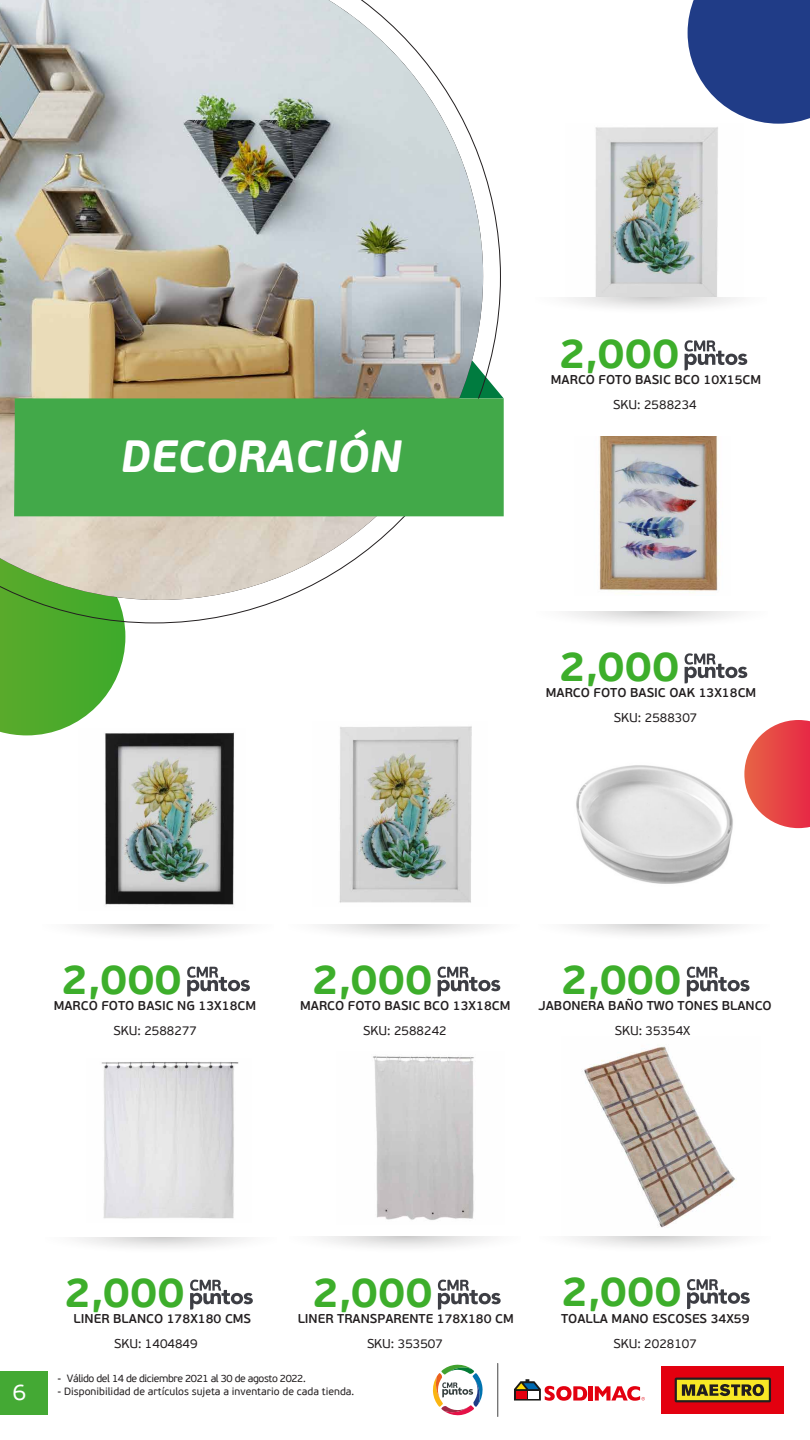
<style>
.page{position:relative;width:810px;height:1440px;background:#fff}
.page>*{position:absolute;margin:0;border:0;box-sizing:border-box;transform-origin:0 0}
.t1{font:italic 700 45px "PF Beau Sans Pro";color:#fff}
.t2{font:700 41.78px "PF Beau Sans Pro";color:#3dae2b}
.t3{font:22.5px "PF Beau Sans Pro";color:#fff}
.t4{font:600 12.75px "PF Beau Sans Pro";color:#231f20}
.t5{font:12.75px "PF Beau Sans Pro";color:#231f20}
.t6{font:10.5px "PF Beau Sans Pro";color:#231f20}
.t7{font:10.5px "PF Beau Sans Pro";letter-spacing:-.04em;color:#231f20}
</style>
<div class="page">
<div style="left:0;top:1371px;width:48px;height:43px;background:#44a934"></div>
<svg style="left:432px;top:1364px;width:51px;height:52px"></svg>
<hr style="left:497px;top:1363px;width:1px;height:54px;background:#444">
<hr style="left:589px;top:1386px;width:4px;height:15px;background:#e3000f">
<svg style="left:595px;top:1386px;width:50px;height:15px"></svg>
<svg style="left:514px;top:1379px;width:73px;height:22px"></svg>
<div style="left:661px;top:1366px;width:123px;height:48px;background:#e3000f"></div>
<svg style="left:675px;top:1378px;width:96px;height:24px;background:#998e22"></svg>
<svg style="left:687px;top:1279px;width:63px;height:30px"></svg>
<img style="left:584px;top:1046px;width:153px;height:182px">
<svg style="left:570px;top:1236px;width:171px;height:11px"></svg>
<svg style="left:687px;top:967px;width:63px;height:30px"></svg>
<img style="left:576px;top:765px;width:157px;height:119px">
<svg style="left:569px;top:924px;width:172px;height:11px"></svg>
<svg style="left:438px;top:967px;width:62px;height:30px"></svg>
<img style="left:339px;top:726px;width:133px;height:177px">
<svg style="left:319px;top:924px;width:171px;height:11px"></svg>
<svg style="left:190px;top:1280px;width:63px;height:30px"></svg>
<img style="left:101px;top:1061px;width:138px;height:158px">
<svg style="left:76px;top:1237px;width:171px;height:11px"></svg>
<svg style="left:685px;top:340px;width:62px;height:30px"></svg>
<img style="left:566px;top:127px;width:172px;height:171px">
<svg style="left:567px;top:298px;width:170px;height:11px"></svg>
<svg style="left:187px;top:967px;width:63px;height:30px"></svg>
<img style="left:105px;top:732px;width:129px;height:173px">
<svg style="left:74px;top:925px;width:171px;height:11px"></svg>
<svg style="left:685px;top:653px;width:62px;height:30px"></svg>
<svg style="left:568px;top:612px;width:170px;height:11px"></svg>
<img style="left:599px;top:437px;width:119px;height:156px">
<svg style="left:438px;top:1280px;width:63px;height:30px"></svg>
<svg style="left:320px;top:1237px;width:171px;height:11px"></svg>
<img style="left:373px;top:1056px;width:101px;height:164px">
<svg style="left:688px;top:0;width:122px;height:124px;background:#3b5496"></svg>
<svg style="left:744px;top:720px;width:66px;height:108px"></svg>
<svg style="left:0;top:623px;width:125px;height:112px;background:#66b549"></svg>
<svg style="left:0;top:167px;width:501px;height:456px"></svg>
<img style="left:0;top:0;width:483px;height:600px">
<div style="left:14px;top:398px;width:490px;height:118px;background:#42a949"></div>
<h1 class="t1" style="left:120px;top:429px;width:283px">DECORACIÓN</h1>
<h2 class="t2" style="left:558px;top:327px;width:122px">2,000</h2>
<p class="t4" style="left:551px;top:372px;width:212px">MARCO FOTO BASIC BCO 10X15CM</p>
<p class="t5" style="left:613px;top:397px;width:85px">SKU: 2588234</p>
<h2 class="t2" style="left:558px;top:640px;width:122px">2,000</h2>
<p class="t4" style="left:546px;top:685px;width:212px">MARCO FOTO BASIC OAK 13X18CM</p>
<p class="t5" style="left:614px;top:710px;width:85px">SKU: 2588307</p>
<h2 class="t2" style="left:61px;top:954px;width:122px">2,000</h2>
<p class="t4" style="left:54px;top:998px;width:204px">MARCO FOTO BASIC NG 13X18CM</p>
<p class="t5" style="left:114px;top:1024px;width:85px">SKU: 2588277</p>
<h2 class="t2" style="left:311px;top:954px;width:122px">2,000</h2>
<p class="t4" style="left:300px;top:998px;width:212px">MARCO FOTO BASIC BCO 13X18CM</p>
<p class="t5" style="left:363px;top:1024px;width:85px">SKU: 2588242</p>
<h2 class="t2" style="left:561px;top:954px;width:122px">2,000</h2>
<p class="t4" style="left:538px;top:998px;width:235px">JABONERA BAÑO TWO TONES BLANCO</p>
<p class="t5" style="left:615px;top:1024px;width:77px">SKU: 35354X</p>
<h2 class="t2" style="left:64px;top:1267px;width:122px">2,000</h2>
<p class="t4" style="left:74px;top:1311px;width:179px">LINER BLANCO 178X180 CMS</p>
<p class="t5" style="left:114px;top:1337px;width:85px">SKU: 1404849</p>
<h2 class="t2" style="left:312px;top:1267px;width:122px">2,000</h2>
<p class="t4" style="left:298px;top:1311px;width:218px">LINER TRANSPARENTE 178X180 CM</p>
<p class="t5" style="left:367px;top:1337px;width:77px">SKU: 353507</p>
<p class="t7" style="left:58px;top:1372px;width:250px">- Válido del 14 de diciembre 2021 al 30 de agosto 2022.</p>
<h3 class="t3" style="left:13px;top:1380px;width:15px">6</h3>
<p class="t6" style="left:58px;top:1385px;width:298px">- Disponibilidad de artículos sujeta a inventario de cada tienda.</p>
<h2 class="t2" style="left:561px;top:1266px;width:122px">2,000</h2>
<p class="t4" style="left:561px;top:1311px;width:190px">TOALLA MANO ESCOSES 34X59</p>
<p class="t5" style="left:613px;top:1336px;width:85px">SKU: 2028107</p>
</div>
